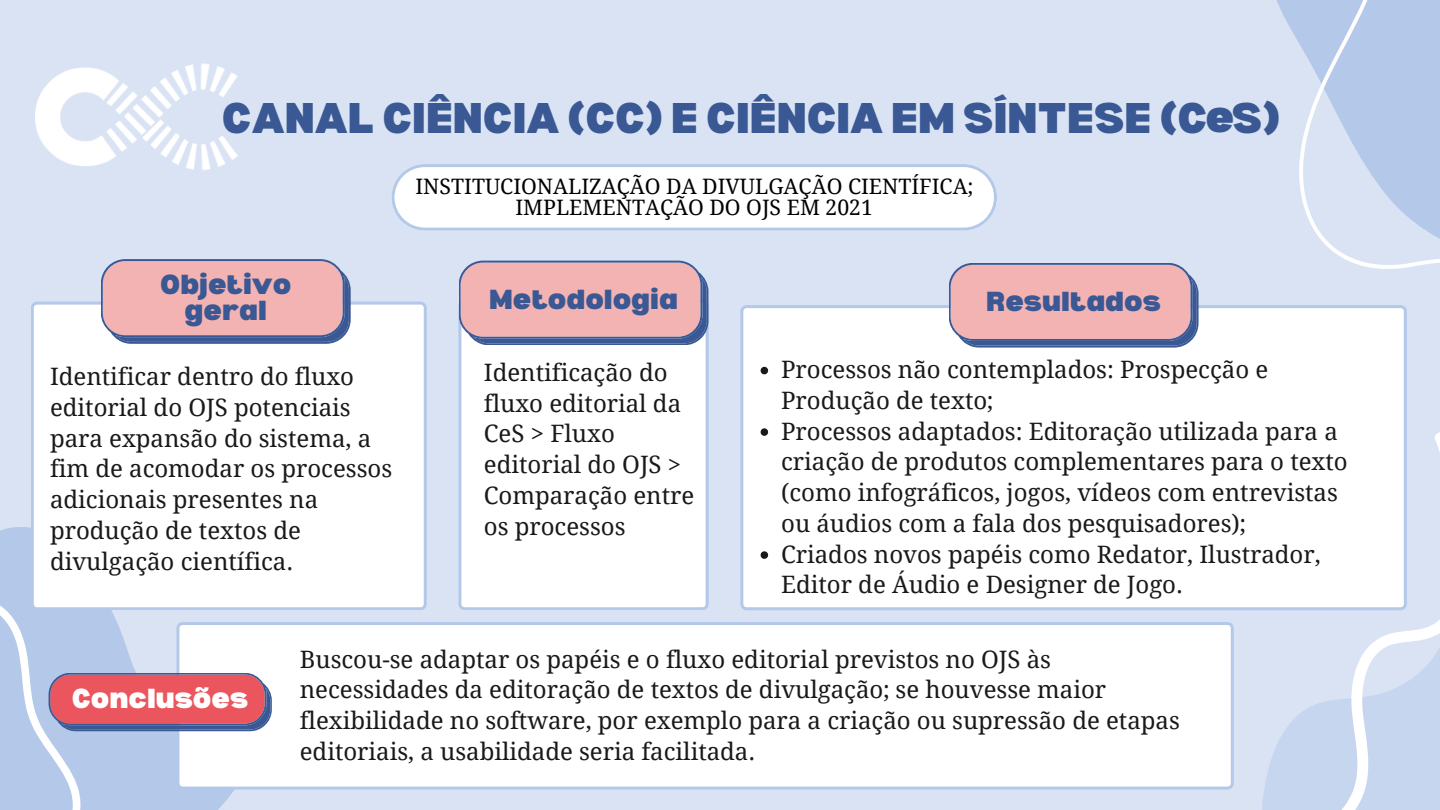
<style>
.page{position:relative;width:1440px;height:810px;background:#d9e3f3}
.page>*{position:absolute;margin:0;border:0;box-sizing:border-box;transform-origin:0 0}
.t1{font:900 42px "Bernoru";color:#3a5893}
.t2{font:900 27px/26.2px "Bernoru";color:#3a5893;text-align:center}
.t3{font:900 27px "Bernoru";color:#fff}
.t4{font:24px/30.8px "Droid Serif";color:#191919}
.t5{font:21.3px "Droid Serif";color:#000}
</style>
<div class="page">
<svg style="left:0;top:527px;width:31px;height:40px"></svg>
<svg style="left:1276px;top:0;width:164px;height:269px;fill:#b4c8e9"></svg>
<svg style="left:1262px;top:432px;width:178px;height:378px"></svg>
<div style="left:740px;top:305px;width:667px;height:305px;background:#fff"></div>
<div style="left:31px;top:302px;width:396px;height:308px;background:#fff"></div>
<img style="left:35px;top:63px;width:203px;height:107px">
<div style="left:458px;top:299px;width:251px;height:311px;background:#fff"></div>
<div style="left:272px;top:622px;width:962px;height:168px;background:#fff"></div>
<svg style="left:459px;top:261px;width:249px;height:84px;background:#dba9b1"></svg>
<svg style="left:101px;top:259px;width:250px;height:85px;background:#d9a9b1"></svg>
<svg style="left:0;top:567px;width:272px;height:243px;background:#d0c5d8"></svg>
<svg style="left:392px;top:164px;width:605px;height:67px;background:#f6f9fc"></svg>
<svg style="left:761px;top:367px;width:7px;height:7px"></svg>
<svg style="left:761px;top:428px;width:7px;height:8px"></svg>
<svg style="left:761px;top:551px;width:7px;height:8px"></svg>
<svg style="left:949px;top:263px;width:250px;height:85px;background:#d9a9b1"></svg>
<p class="t1" style="left:222px;top:94px;width:1060px">CANAL CIÊNCIA (CC) E CIÊNCIA EM SÍNTESE (CeS)</p>
<p class="t2" style="left:160px;top:270px;width:133px">Objetivo geral</p>
<p class="t4" style="left:50px;top:361px;width:344px">Identificar dentro do fluxo editorial do OJS potenciais para expansão do sistema, a fim de acomodar os processos adicionais presentes na produção de textos de divulgação científica.</p>
<p class="t5" style="left:416px;top:174px;width:559px">INSTITUCIONALIZAÇÃO DA DIVULGAÇÃO CIENTÍFICA;</p>
<p class="t5" style="left:515px;top:195px;width:359px">IMPLEMENTAÇÃO DO OJS EM 2021</p>
<p class="t2" style="left:489px;top:285px;width:190px">Metodologia</p>
<p class="t2" style="left:986px;top:287px;width:176px">Resultados</p>
<p class="t4" style="left:484px;top:357px;width:212px">Identificação do fluxo editorial da<br>CeS &gt; Fluxo editorial do OJS &gt;<br>Comparação entre os processos</p>
<p class="t4" style="left:781px;top:354px;width:489px">Processos não contemplados: Prospecção e<br>Produção de texto;</p>
<p class="t4" style="left:781px;top:416px;width:568px">Processos adaptados: Editoração utilizada para a criação de produtos complementares para o texto (como infográficos, jogos, vídeos com entrevistas ou áudios com a fala dos pesquisadores);</p>
<p class="t4" style="left:781px;top:539px;width:541px">Criados novos papéis como Redator, Ilustrador,<br>Editor de Áudio e Designer de Jogo.</p>
<p class="t3" style="left:72px;top:683px;width:178px">Conclusões</p>
<p class="t4" style="left:300px;top:644px;width:882px">Buscou-se adaptar os papéis e o fluxo editorial previstos no OJS às necessidades da editoração de textos de divulgação; se houvesse maior flexibilidade no software, por exemplo para a criação ou supressão de etapas editoriais, a usabilidade seria facilitada.</p>
</div>
